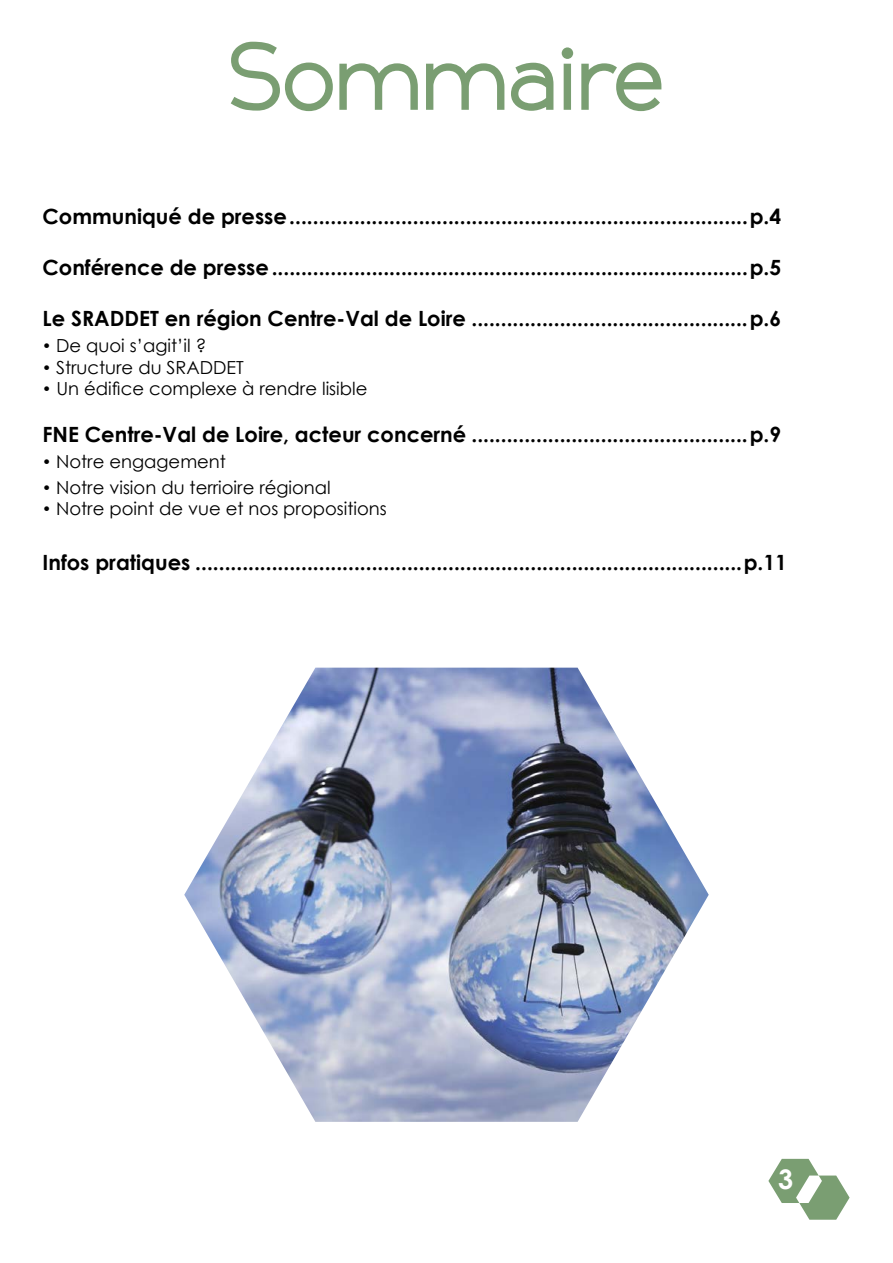
<style>
.page{position:relative;width:893px;height:1263px;background:#fff}
.page>*{position:absolute;margin:0;border:0;box-sizing:border-box;transform-origin:0 0}
.t1{font:84px "Compass";color:#7a9e72}
.t2{font:700 27px "Century Gothic";color:#fff}
.t3{font:700 21px "Century Gothic";color:#000}
.t4{font:18px "Century Gothic";color:#000}
.s1{font-family:"Gotham"}
</style>
<div class="page">
<svg style="left:768px;top:1159px;width:82px;height:61px"></svg>
<img style="left:184px;top:668px;width:525px;height:454px">
<h1 class="t1" style="left:228px;top:12px;width:437px">Sommaire</h1>
<p class="t3" style="left:43px;top:201px;width:740px">Communiqué de presse..............................................................................p.4</p>
<p class="t3" style="left:43px;top:252px;width:740px">Conférence de presse.................................................................................p.5</p>
<p class="t3" style="left:43px;top:303px;width:740px">Le SRADDET en région Centre-Val de Loire ...............................................p.6</p>
<p class="t4" style="left:43px;top:333px;width:165px"><span class="s1">•</span> De quoi s’agit’il ?</p>
<p class="t4" style="left:43px;top:355px;width:203px"><span class="s1">•</span> Structure du SRADDET</p>
<p class="t4" style="left:43px;top:376px;width:326px"><span class="s1">•</span> Un édifice complexe à rendre lisible</p>
<p class="t3" style="left:43px;top:418px;width:740px">FNE Centre-Val de Loire, acteur concerné ...............................................p.9</p>
<p class="t4" style="left:43px;top:449px;width:185px"><span class="s1">•</span> Notre engagement</p>
<p class="t4" style="left:43px;top:475px;width:290px"><span class="s1">•</span> Notre vision du terrioire régional</p>
<p class="t4" style="left:43px;top:496px;width:346px"><span class="s1">•</span> Notre point de vue et nos propositions</p>
<p class="t3" style="left:43px;top:546px;width:746px">Infos pratiques .............................................................................................p.11</p>
<p class="t2" style="left:778px;top:1158px;width:17px">3</p>
</div>
